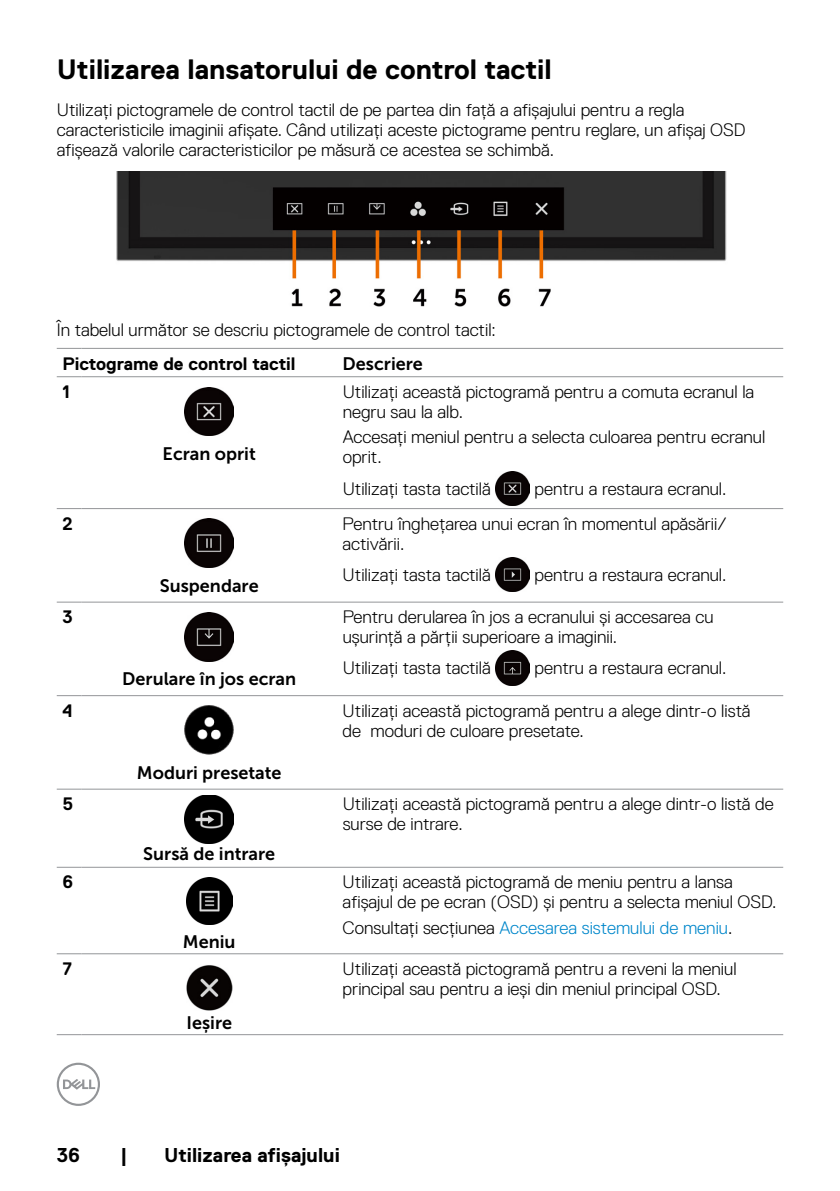
<style>
.page{position:relative;width:840px;height:1191px;background:#fff}
.page>*{position:absolute;margin:0;border:0;box-sizing:border-box;transform-origin:0 0}
.t1{font:700 28px "Dell Replica";color:#000}
.t2{font:700 20px "Dell Replica";color:#000}
.t3{font:300 18px/20px "Dell Replica";color:#000}
.t4{font:18px "Museo Sans For Dell 700";color:#000}
.t5{font:300 18px "Dell Replica";color:#0087cb}
.t6{font:700 18px "Dell Replica";color:#000}
.s1{color:#000}
</style>
<div class="page">
<svg style="left:57px;top:1062px;width:43px;height:44px"></svg>
<img style="left:116px;top:172px;width:611px;height:135px">
<svg style="left:57px;top:348px;width:24px;height:1px"></svg>
<hr style="left:81px;top:348px;width:256px;height:1px;background:#939598">
<hr style="left:337px;top:348px;width:445px;height:1px;background:#939598">
<svg style="left:57px;top:376px;width:24px;height:1px"></svg>
<hr style="left:81px;top:376px;width:256px;height:1px;background:#939598">
<hr style="left:337px;top:376px;width:445px;height:1px;background:#939598">
<svg style="left:57px;top:508px;width:24px;height:1px"></svg>
<hr style="left:81px;top:508px;width:256px;height:1px;background:#939598">
<hr style="left:337px;top:508px;width:445px;height:1px;background:#939598">
<svg style="left:57px;top:602px;width:24px;height:1px"></svg>
<hr style="left:81px;top:602px;width:256px;height:1px;background:#939598">
<hr style="left:337px;top:602px;width:445px;height:1px;background:#939598">
<svg style="left:57px;top:695px;width:24px;height:1px"></svg>
<hr style="left:81px;top:695px;width:256px;height:1px;background:#939598">
<hr style="left:337px;top:695px;width:445px;height:1px;background:#939598">
<svg style="left:57px;top:788px;width:24px;height:2px"></svg>
<hr style="left:81px;top:789px;width:256px;height:1px;background:#939598">
<hr style="left:337px;top:789px;width:445px;height:1px;background:#939598">
<svg style="left:57px;top:866px;width:24px;height:2px"></svg>
<hr style="left:81px;top:867px;width:256px;height:1px;background:#939598">
<hr style="left:337px;top:867px;width:445px;height:1px;background:#939598">
<svg style="left:57px;top:953px;width:24px;height:1px"></svg>
<hr style="left:81px;top:953px;width:256px;height:1px;background:#939598">
<hr style="left:337px;top:953px;width:445px;height:1px;background:#939598">
<svg style="left:57px;top:1034px;width:24px;height:1px"></svg>
<hr style="left:81px;top:1034px;width:256px;height:1px;background:#939598">
<hr style="left:337px;top:1034px;width:445px;height:1px;background:#939598">
<img style="left:185px;top:387px;width:49px;height:49px">
<img style="left:495px;top:471px;width:34px;height:34px">
<img style="left:185px;top:519px;width:49px;height:49px">
<img style="left:495px;top:557px;width:34px;height:35px">
<img style="left:185px;top:612px;width:49px;height:49px">
<img style="left:495px;top:651px;width:34px;height:34px">
<img style="left:185px;top:706px;width:49px;height:49px">
<img style="left:185px;top:795px;width:48px;height:48px">
<img style="left:186px;top:877px;width:46px;height:47px">
<img style="left:186px;top:965px;width:46px;height:45px">
<h1 class="t1" style="left:57px;top:53px;width:496px">Utilizarea lansatorului de control tactil</h1>
<p class="t3" style="left:57px;top:99px;width:689px">Utilizați pictogramele de control tactil de pe partea din față a afișajului pentru a regla caracteristicile imaginii afișate. Când utilizați aceste pictograme pentru reglare, un afișaj OSD afișează valorile caracteristicilor pe măsură ce acestea se schimbă.</p>
<p class="t3" style="left:57px;top:320px;width:440px">În tabelul următor se descriu pictogramele de control tactil:</p>
<p class="t6" style="left:62px;top:354px;width:234px">Pictograme de control tactil</p>
<p class="t4" style="left:342px;top:354px;width:82px">Descriere</p>
<p class="t6" style="left:62px;top:381px;width:9px">1</p>
<p class="t3" style="left:342px;top:381px;width:413px">Utilizați această pictogramă pentru a comuta ecranul la negru sau la alb.</p>
<p class="t3" style="left:342px;top:427px;width:424px">Accesați meniul pentru a selecta culoarea pentru ecranul oprit.</p>
<p class="t3" style="left:342px;top:478px;width:149px">Utilizați tasta tactilă</p>
<p class="t3" style="left:534px;top:478px;width:193px">pentru a restaura ecranul.</p>
<p class="t4" style="left:162px;top:444px;width:95px">Ecran oprit</p>
<p class="t6" style="left:62px;top:513px;width:12px">2</p>
<p class="t4" style="left:160px;top:575px;width:100px">Suspendare</p>
<p class="t3" style="left:342px;top:513px;width:385px">Pentru înghețarea unui ecran în momentul apăsării/ activării.</p>
<p class="t3" style="left:342px;top:565px;width:149px">Utilizați tasta tactilă</p>
<p class="t3" style="left:534px;top:565px;width:193px">pentru a restaura ecranul.</p>
<p class="t6" style="left:62px;top:607px;width:12px">3</p>
<p class="t4" style="left:122px;top:669px;width:175px">Derulare în jos ecran</p>
<p class="t3" style="left:342px;top:607px;width:372px">Pentru derularea în jos a ecranului și accesarea cu ușurință a părții superioare a imaginii.</p>
<p class="t3" style="left:342px;top:658px;width:149px">Utilizați tasta tactilă</p>
<p class="t3" style="left:534px;top:658px;width:193px">pentru a restaura ecranul.</p>
<p class="t6" style="left:62px;top:700px;width:12px">4</p>
<p class="t3" style="left:342px;top:700px;width:409px">Utilizați această pictogramă pentru a alege dintr-o listă de moduri de culoare presetate.</p>
<p class="t4" style="left:137px;top:762px;width:146px">Moduri presetate</p>
<p class="t6" style="left:62px;top:794px;width:12px">5</p>
<p class="t3" style="left:342px;top:794px;width:432px">Utilizați această pictogramă pentru a alege dintr-o listă de surse de intrare.</p>
<p class="t4" style="left:143px;top:844px;width:133px">Sursă de intrare</p>
<p class="t6" style="left:62px;top:872px;width:12px">6</p>
<p class="t4" style="left:183px;top:932px;width:54px">Meniu</p>
<p class="t3" style="left:342px;top:872px;width:435px">Utilizați această pictogramă de meniu pentru a lansa afișajul de pe ecran (OSD) și pentru a selecta meniul OSD.</p>
<p class="t5" style="left:342px;top:917px;width:391px"><span class="s1">Consultați secțiunea</span> Accesarea sistemului de meniu<span class="s1">.</span></p>
<p class="t6" style="left:62px;top:958px;width:11px">7</p>
<p class="t3" style="left:342px;top:958px;width:395px">Utilizați această pictogramă pentru a reveni la meniul principal sau pentru a ieși din meniul principal OSD.</p>
<p class="t4" style="left:186px;top:1012px;width:47px">Ieșire</p>
<p class="t2" style="left:57px;top:1143px;width:25px">36</p>
<p class="t2" style="left:120px;top:1143px;width:9px">|</p>
<p class="t2" style="left:164px;top:1143px;width:177px">Utilizarea afișajului</p>
</div>
